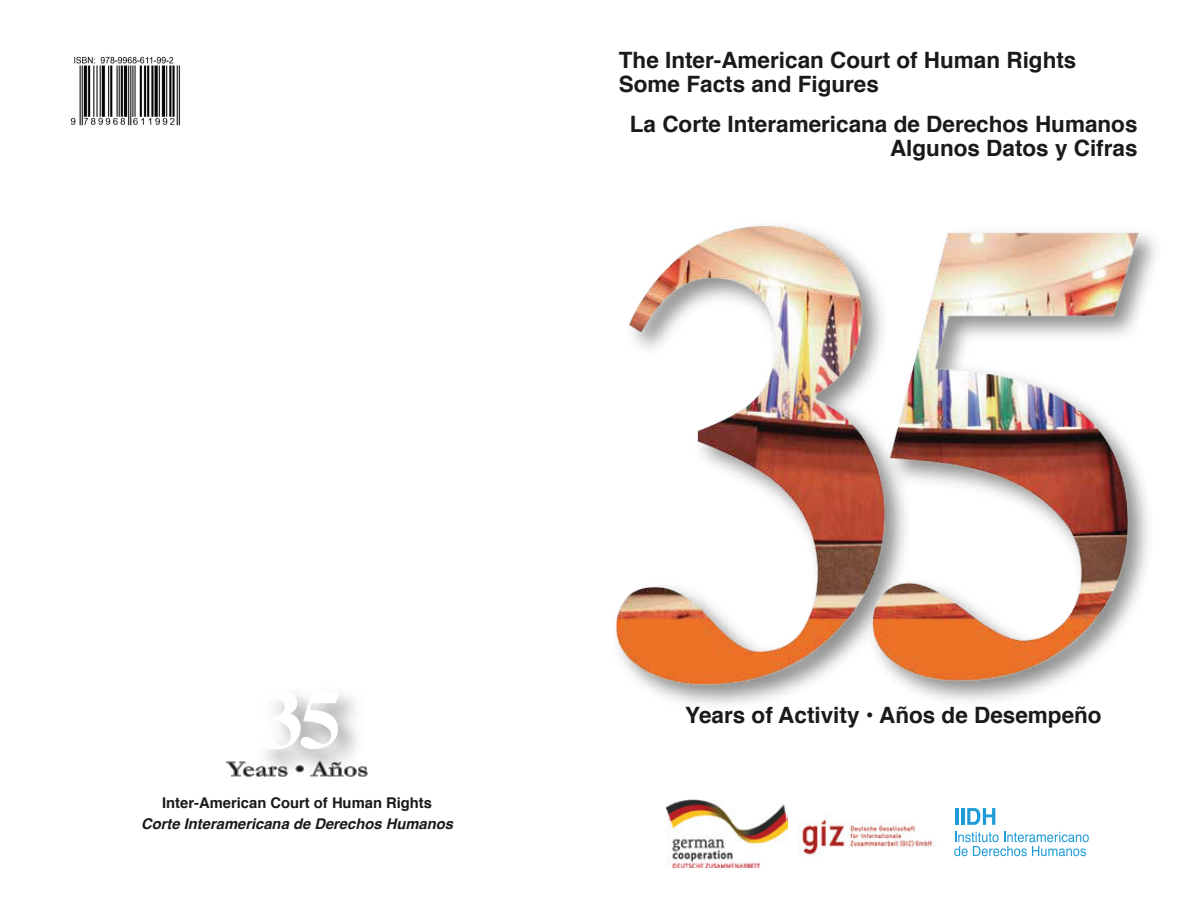
<style>
.page{position:relative;width:1188px;height:918px;background:#fff}
.page>*{position:absolute;margin:0;border:0;box-sizing:border-box;transform-origin:0 0}
.t1{font:700 82.5px "Times";color:#fff;scale:1.06 1}
.t2{font:700 22.5px/24.9px "Helvetica";color:#1a1a18}
.t3{font:700 22.35px "Garamond";color:#1a1a18;scale:1.19 1}
.t4{font:italic 700 14.7px "Helvetica";color:#1a1a18}
.t5{font:700 14.7px "Helvetica";color:#1a1a18}
</style>
<div class="page">
<img style="left:615px;top:225px;width:541px;height:480px">
<hr style="left:955px;top:808px;width:3px;height:17px;background:#1f9cd8">
<hr style="left:961px;top:808px;width:3px;height:17px;background:#1f9cd8">
<svg style="left:967px;top:808px;width:28px;height:17px"></svg>
<svg style="left:954px;top:832px;width:135px;height:24px"></svg>
<img style="left:799px;top:816px;width:134px;height:39px">
<img style="left:666px;top:799px;width:121px;height:68px">
<svg style="left:226px;top:761px;width:62px;height:16px"></svg>
<svg style="left:295px;top:765px;width:9px;height:8px"></svg>
<svg style="left:310px;top:761px;width:58px;height:16px"></svg>
<img style="left:70px;top:56px;width:110px;height:70px">
<p class="t2" style="left:619px;top:47px;width:459px">The Inter-American Court of Human Rights<br>Some Facts and Figures</p>
<p class="t2" style="left:630px;top:111px;width:509px;text-align:right">La Corte Interamericana de Derechos Humanos<br>Algunos Datos y Cifras</p>
<h1 class="t1" style="left:260px;top:642px;width:79px">35</h1>
<p class="t3" style="left:227px;top:756px;width:120px">Years • Años</p>
<p class="t5" style="left:162px;top:791px;width:271px">Inter-American Court of Human Rights</p>
<p class="t4" style="left:141px;top:812px;width:313px">Corte Interamericana de Derechos Humanos</p>
<p class="t2" style="left:685px;top:703px;width:418px">Years of Activity • Años de Desempeño</p>
</div>
